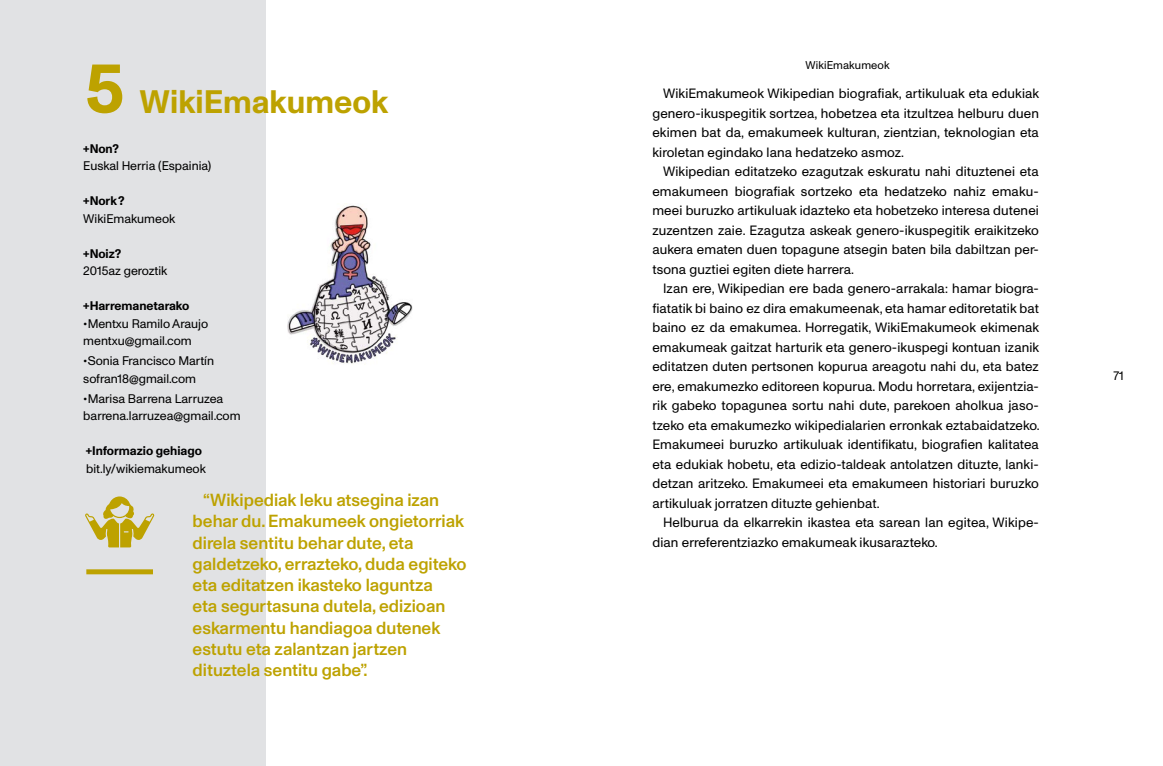
<style>
.page{position:relative;width:1163px;height:766px;background:#fff}
.page>*{position:absolute;margin:0;border:0;box-sizing:border-box;transform-origin:0 0}
.t1{font:700 32.5px "Monument Grotesk";color:#bda200}
.t2{font:500 17.5px/21.2px "Monument Grotesk";color:#bda200}
.t3{font:13.5px/19.5px "Monument Grotesk";letter-spacing:.01em;color:#000;text-align:justify}
.t4{font:12.5px/17.5px "Monument Grotesk";color:#000}
.t5{font:700 12.5px "Monument Grotesk";color:#000}
.t6{font:11.25px "Monument Grotesk";letter-spacing:.01em;color:#000}
.s1{font-size:70px}
</style>
<div class="page">
<div style="left:0;top:0;width:266px;height:765px;background:#e1e2e4"></div>
<svg style="left:85px;top:496px;width:69px;height:51px"></svg>
<div style="left:86px;top:569px;width:67px;height:5px;background:#bda200"></div>
<img style="left:287px;top:205px;width:126px;height:159px">
<h1 class="t1" style="left:85px;top:78px;width:305px"><span class="s1">5</span> WikiEmakumeok</h1>
<p class="t5" style="left:83px;top:139px;width:37px">+Non?</p>
<p class="t4" style="left:83px;top:156px;width:129px">Euskal Herria (Espainia)</p>
<p class="t5" style="left:83px;top:192px;width:43px">+Nork?</p>
<p class="t4" style="left:83px;top:209px;width:94px">WikiEmakumeok</p>
<p class="t5" style="left:83px;top:244px;width:40px">+Noiz?</p>
<p class="t4" style="left:83px;top:261px;width:86px">2015az geroztik</p>
<p class="t5" style="left:83px;top:297px;width:107px">+Harremanetarako</p>
<p class="t4" style="left:83px;top:314px;width:126px">•Mentxu Ramilo Araujo mentxu@gmail.com</p>
<p class="t4" style="left:83px;top:351px;width:132px">•Sonia Francisco Martín sofran18@gmail.com</p>
<p class="t4" style="left:83px;top:389px;width:159px">•Marisa Barrena Larruzea barrena.larruzea@gmail.com</p>
<p class="t5" style="left:86px;top:442px;width:118px">+Informazio gehiago</p>
<p class="t4" style="left:86px;top:459px;width:121px">bit.ly/wikiemakumeok</p>
<p class="t2" style="left:193px;top:488px;width:275px;text-indent:11px">“Wikipediak leku atsegina izan behar du. Emakumeek ongietorriak direla sentitu behar dute, eta galdetzeko, errazteko, duda egiteko eta editatzen ikasteko laguntza<br>eta segurtasuna dutela, edizioan eskarmentu handiagoa dutenek estutu eta zalantzan jartzen dituztela sentitu gabe”.</p>
<p class="t6" style="left:805px;top:57px;width:86px">WikiEmakumeok</p>
<p class="t3" style="left:652px;top:83px;width:388px;text-indent:11px">WikiEmakumeok Wikipedian biografiak, artikuluak eta edukiak genero-ikuspegitik sortzea, hobetzea eta itzultzea helburu duen ekimen bat da, emakumeek kulturan, zientzian, teknologian eta kiroletan egindako lana hedatzeko asmoz.</p>
<p class="t3" style="left:652px;top:161px;width:388px;text-indent:11px">Wikipedian editatzeko ezagutzak eskuratu nahi dituztenei eta emakumeen biografiak sortzeko eta hedatzeko nahiz emaku&shy;meei buruzko artikuluak idazteko eta hobetzeko interesa dutenei zuzentzen zaie. Ezagutza askeak genero-ikuspegitik eraikitzeko aukera ematen duen topagune atsegin baten bila dabiltzan per&shy;tsona guztiei egiten diete harrera.</p>
<p class="t3" style="left:652px;top:278px;width:388px;text-indent:11px">Izan ere, Wikipedian ere bada genero-arrakala: hamar biogra&shy;fiatatik bi baino ez dira emakumeenak, eta hamar editoretatik bat baino ez da emakumea. Horregatik, WikiEmakumeok ekimenak emakumeak gaitzat harturik eta genero-ikuspegi kontuan izanik editatzen duten pertsonen kopurua areagotu nahi du, eta batez ere, emakumezko editoreen kopurua. Modu horretara, exijentzia&shy;rik gabeko topagunea sortu nahi dute, parekoen aholkua jaso&shy;tzeko eta emakumezko wikipedialarien erronkak eztabaidatzeko.<br>Emakumeei buruzko artikuluak identifikatu, biografien kalitatea eta edukiak hobetu, eta edizio-taldeak antolatzen dituzte, lanki&shy;detzan aritzeko. Emakumeei eta emakumeen historiari buruzko artikuluak jorratzen dituzte gehienbat.</p>
<p class="t3" style="left:652px;top:512px;width:388px;text-indent:11px">Helburua da elkarrekin ikastea eta sarean lan egitea, Wikipe&shy;dian erreferentziazko emakumeak ikusarazteko.</p>
<p class="t4" style="left:1113px;top:366px;width:12px">71</p>
</div>
